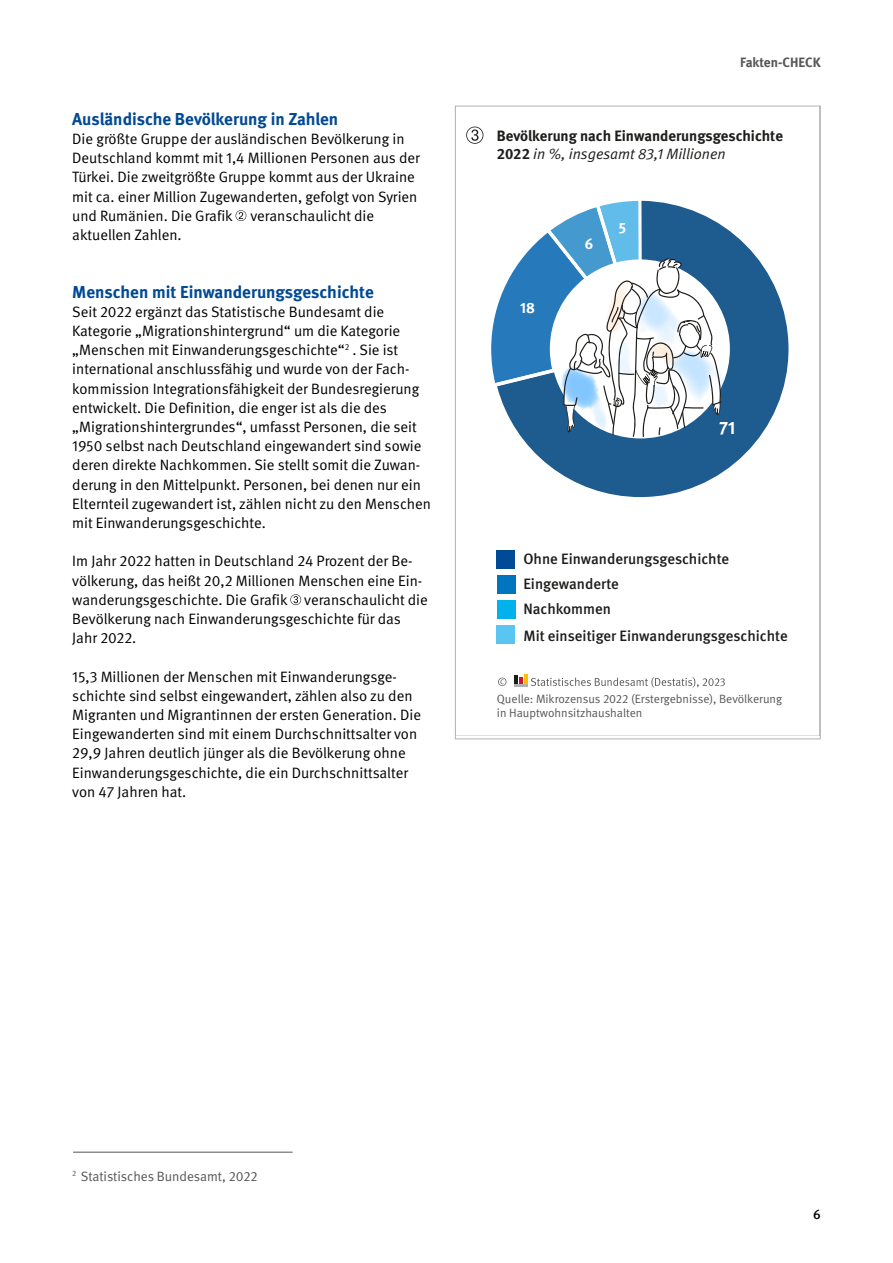
<style>
.page{position:relative;width:893px;height:1263px;background:#fff}
.page>*{position:absolute;margin:0;border:0;box-sizing:border-box;transform-origin:0 0}
.t1{font:700 18px "DGUV Meta";color:#fff}
._01_Überschriften_Zwischenüberschrift_Bla{font:700 17.25px "DGUV Meta";color:#004994}
._02_Fließtext_Fließtext{font:15px/19.2px "DGUV Meta";color:#000}
.t2{font:500 15px/25.5px "DGUV Meta";color:#1d1d1b}
.t3{font:700 15px/18px "DGUV Meta";color:#1d1d1b}
.t4{font:700 15px "DGUV Meta";color:#fff}
._02_Fließtext_Bildunterschrift{font:13.5px "DGUV Meta";letter-spacing:-.005em;color:#575656}
.t5{font:700 13.5px "DGUV Meta";letter-spacing:-.005em;color:#575656}
.t6{font:500 13.5px "DGUV Meta";color:#000}
.t7{font:12px/14.4px "DGUV Meta";color:#575756}
.s1{font-weight:400;font-style:italic}
</style>
<div class="page">
<svg style="left:236px;top:210px;width:10px;height:11px"></svg>
<svg style="left:290px;top:594px;width:11px;height:11px"></svg>
<svg style="left:472px;top:126px;width:317px;height:562px"></svg>
<svg style="left:466px;top:127px;width:17px;height:17px"></svg>
<svg style="left:498px;top:678px;width:8px;height:8px"></svg>
<svg style="left:514px;top:674px;width:211px;height:13px"></svg>
<hr style="left:73px;top:1152px;width:220px;height:1px;background:#575656">
<p class="_01_Überschriften_Zwischenüberschrift_Bla" style="left:72px;top:109px;width:268px">Ausländische Bevölkerung in Zahlen</p>
<p class="_02_Fließtext_Fließtext" style="left:72px;top:130px;width:349px">Die größte Gruppe der ausländischen Bevölkerung in Deutschland kommt mit 1,4 Millionen Personen aus der Türkei. Die zweitgrößte Gruppe kommt aus der Ukraine mit ca. einer Million Zugewanderten, gefolgt von Syrien und Rumänien. Die Grafik veranschaulicht die aktuellen Zahlen.</p>
<p class="_01_Überschriften_Zwischenüberschrift_Bla" style="left:72px;top:281px;width:303px">Menschen mit Einwanderungsgeschichte</p>
<p class="_02_Fließtext_Fließtext" style="left:72px;top:302px;width:360px">Seit 2022 ergänzt das Statistische Bundesamt die Kategorie „Migrationshintergrund“ um die Kategorie „Menschen mit Einwanderungsgeschichte“<sup>2</sup> . Sie ist international anschlussfähig und wurde von der Fach&shy;kommission Integrationsfähigkeit der Bundesregierung entwickelt. Die Definition, die enger ist als die des „Migrationshintergrundes“, umfasst Personen, die seit 1950 selbst nach Deutschland eingewandert sind sowie deren direkte Nachkommen. Sie stellt somit die Zuwan&shy;derung in den Mittelpunkt. Personen, bei denen nur ein Elternteil zugewandert ist, zählen nicht zu den Menschen mit Einwanderungsgeschichte.</p>
<p class="_02_Fließtext_Fließtext" style="left:72px;top:552px;width:357px">Im Jahr 2022 hatten in Deutschland 24 Prozent der Be&shy;völkerung, das heißt 20,2 Millionen Menschen eine Ein&shy;wanderungsgeschichte. Die Grafik veranschaulicht die Bevölkerung nach Einwanderungsgeschichte für das Jahr 2022.</p>
<p class="_02_Fließtext_Fließtext" style="left:72px;top:667px;width:350px">15,3 Millionen der Menschen mit Einwanderungsge&shy;schichte sind selbst eingewandert, zählen also zu den Migranten und Migrantinnen der ersten Generation. Die Eingewanderten sind mit einem Durchschnittsalter von 29,9 Jahren deutlich jünger als die Bevölkerung ohne Einwanderungsgeschichte, die ein Durchschnittsalter von 47 Jahren hat.</p>
<p class="t5" style="left:740px;top:54px;width:82px">Fakten-CHECK</p>
<p class="t3" style="left:497px;top:127px;width:287px">Bevölkerung nach Einwanderungsgeschichte<br>2022 <span class="s1">in %, insgesamt 83,1 Millionen</span></p>
<p class="t4" style="left:520px;top:298px;width:16px">18</p>
<p class="t4" style="left:585px;top:235px;width:10px">6</p>
<p class="t4" style="left:619px;top:219px;width:9px">5</p>
<p class="t1" style="left:719px;top:417px;width:18px">71</p>
<p class="t2" style="left:523px;top:547px;width:266px">Ohne Einwanderungsgeschichte<br>Eingewanderte<br>Nachkommen<br>Mit einseitiger Einwanderungsgeschichte</p>
<p class="t7" style="left:497px;top:692px;width:287px">Quelle: Mikrozensus 2022 (Erstergebnisse), Bevölkerung in Hauptwohnsitzhaushalten</p>
<p class="_02_Fließtext_Bildunterschrift" style="left:72px;top:1168px;width:187px"><sup>2</sup> Statistisches Bundesamt, 2022</p>
<p class="t6" style="left:813px;top:1207px;width:9px">6</p>
</div>
